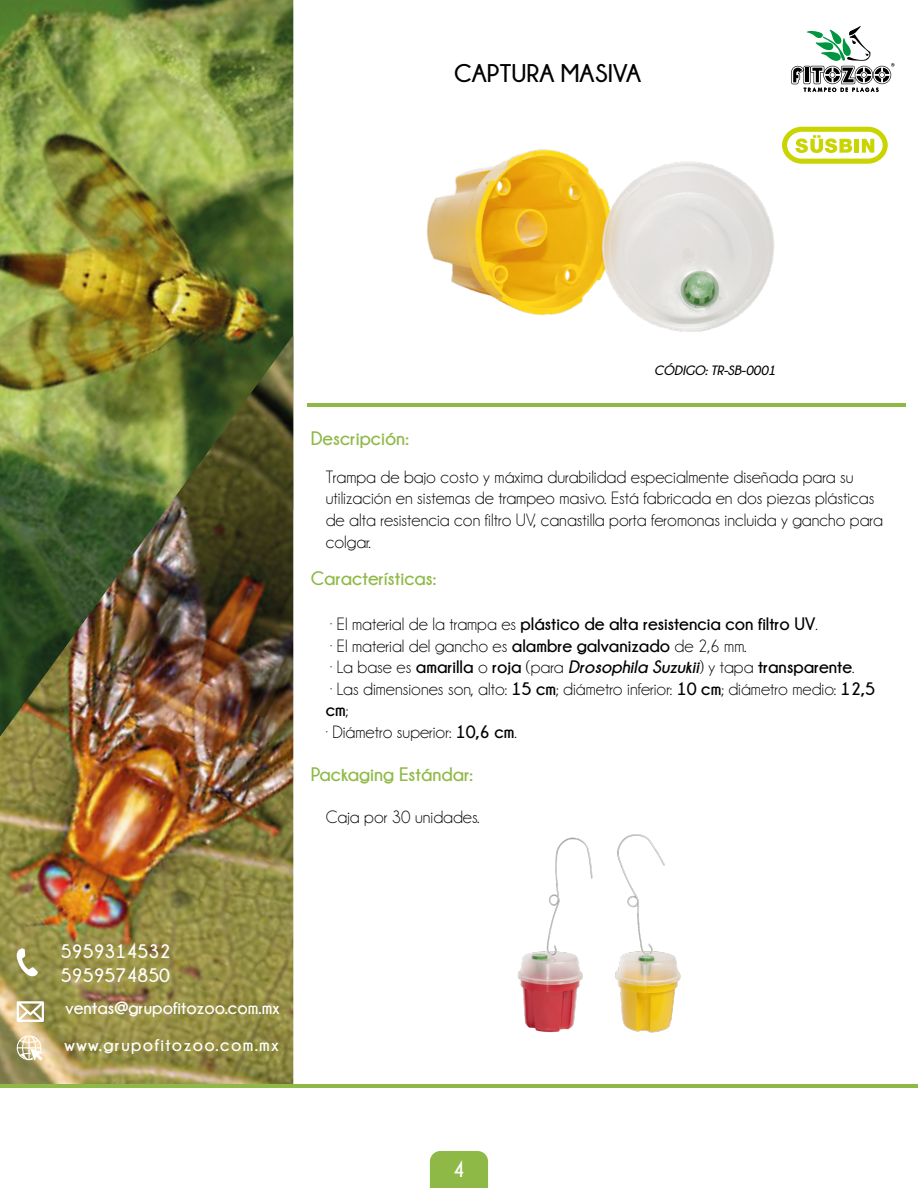
<style>
.page{position:relative;width:918px;height:1188px;background:#fff}
.page>*{position:absolute;margin:0;border:0;box-sizing:border-box;transform-origin:0 0}
.t1{font:700 25.5px "Champagne&Limousines";color:#000}
.t2{font:700 21px "Champagne&Limousines";color:#fff}
.t3{font:700 19.5px "Champagne&Limousines";color:#8fb947}
.t4{font:700 19.5px/23.4px "Champagne&Limousines";color:#fff}
.t5{font:18px/21.6px "Champagne&Limousines";color:#000}
.t6{font:700 18px "Champagne&Limousines";letter-spacing:.005em;color:#fff}
.t7{font:700 18px "Champagne&Limousines";letter-spacing:.08em;color:#fff}
.t8{font:italic 700 13.5px "Champagne&Limousines";color:#000}
.s1{font-weight:700}
.s2{font-weight:700;font-style:italic}
</style>
<div class="page">
<img style="left:517px;top:834px;width:164px;height:199px">
<img style="left:0;top:0;width:293px;height:335px">
<img style="left:0;top:335px;width:293px;height:750px">
<svg style="left:17px;top:923px;width:33px;height:53px"></svg>
<svg style="left:16px;top:1034px;width:27px;height:27px"></svg>
<svg style="left:17px;top:985px;width:32px;height:37px"></svg>
<hr style="left:0;top:1085px;width:918px;height:3px;background:#8fb947">
<div style="left:430px;top:1151px;width:58px;height:37px;background:#8fb947"></div>
<img style="left:427px;top:149px;width:347px;height:183px">
<hr style="left:307px;top:404px;width:599px;height:3px;background:#8fb947">
<svg style="left:791px;top:26px;width:104px;height:66px"></svg>
<svg style="left:782px;top:127px;width:106px;height:37px"></svg>
<h1 class="t1" style="left:454px;top:59px;width:189px">CAPTURA MASIVA</h1>
<p class="t8" style="left:654px;top:363px;width:123px">CÓDIGO: TR-SB-0001</p>
<p class="t3" style="left:311px;top:428px;width:100px">Descripción:</p>
<p class="t5" style="left:326px;top:466px;width:559px">Trampa de bajo costo y máxima durabilidad especialmente diseñada para su utilización en sistemas de trampeo masivo. Está fabricada en dos piezas plásticas de alta resistencia con filtro UV, canastilla porta feromonas incluida y gancho para colgar.</p>
<p class="t3" style="left:311px;top:567px;width:127px">Características:</p>
<p class="t5" style="left:326px;top:613px;width:551px">· El material de la trampa es <span class="s1">plástico de alta resistencia con filtro UV</span>.<br>· El material del gancho es <span class="s1">alambre galvanizado</span> de 2,6 mm.<br>· La base es <span class="s1">amarilla</span> o <span class="s1">roja</span> (para <span class="s2">Drosophila Suzukii</span>) y tapa <span class="s1">transparente</span>.<br>· Las dimensiones son, alto: <span class="s1">15 cm</span>; diámetro inferior: <span class="s1">10 cm</span>; diámetro medio: <span class="s1">12,5 cm</span>;<br>· Diámetro superior: <span class="s1">10,6 cm</span>.</p>
<p class="t3" style="left:311px;top:763px;width:164px">Packaging Estándar:</p>
<p class="t5" style="left:326px;top:806px;width:155px">Caja por 30 unidades.</p>
<p class="t4" style="left:61px;top:940px;width:111px">5959314532<br>5959574850</p>
<p class="t6" style="left:66px;top:998px;width:215px">ventas@grupofitozoo.com.mx</p>
<p class="t7" style="left:65px;top:1035px;width:215px">www.grupofitozoo.com.mx</p>
<p class="t2" style="left:453px;top:1158px;width:14px">4</p>
</div>
